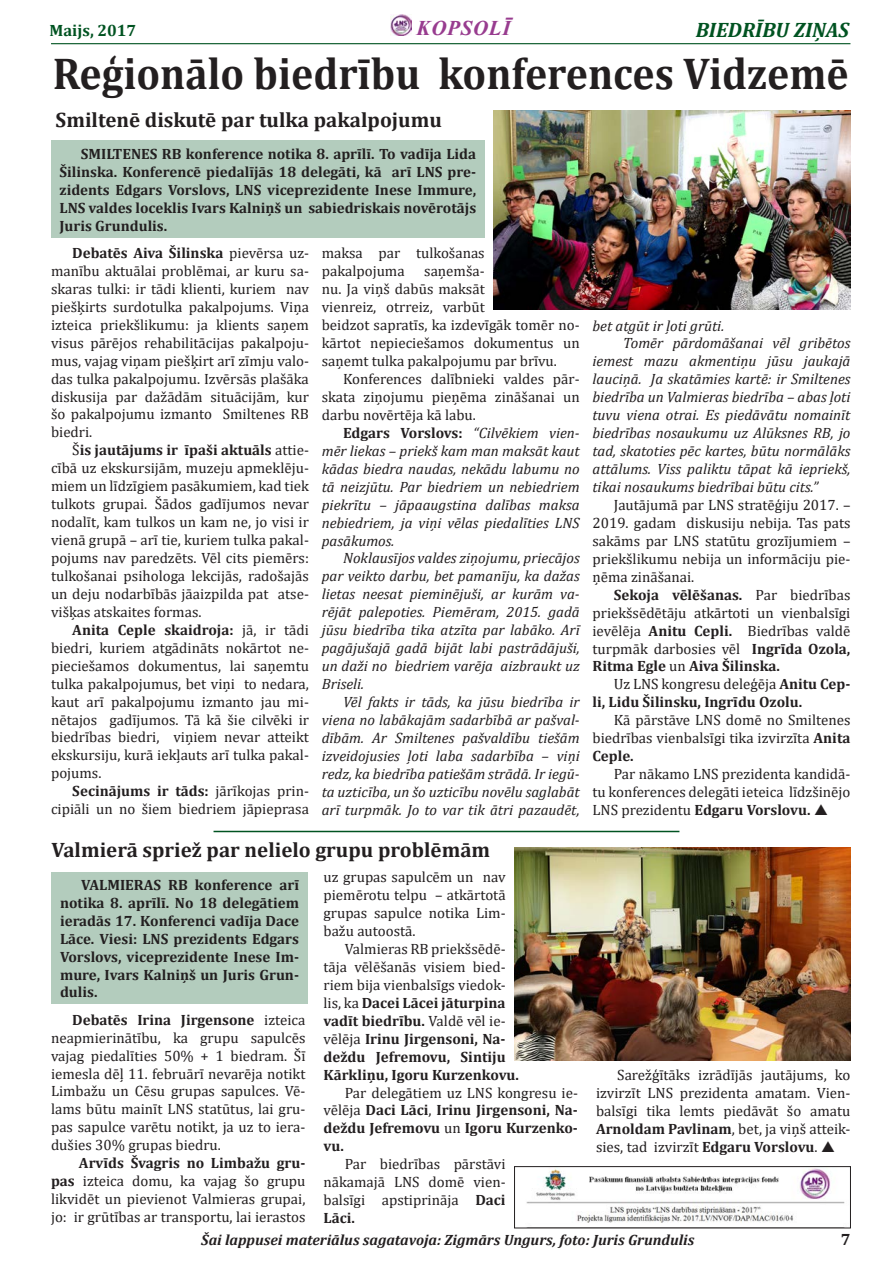
<style>
.page{position:relative;width:893px;height:1263px;background:#fff}
.page>*{position:absolute;margin:0;border:0;box-sizing:border-box;transform-origin:0 0}
.t1{font:700 44.85px "Cambria";color:#231f20;scale:.93 1}
.t2{font:700 21px "Cambria";color:#231f20}
.t3{font:italic 700 21px "Cambria";color:#005321}
.t4{font:italic 700 21px "Times New Roman";letter-spacing:.035em;color:#983c8f}
.t5{font:700 16.5px "Cambria";color:#005321}
.t6{font:700 16.5px "Cambria";color:#231f20}
.t7{font:15px/18px "Cambria";color:#231f20;text-align:justify}
.t8{font:italic 15px/18px "Cambria";color:#231f20;text-align:justify}
.t9{font:700 15px/18px "Cambria";color:#231f20;text-align:justify}
.t10{font:italic 700 15px "Cambria";color:#231f20}
.s1{font-weight:700}
.s2{font-weight:700;font-style:normal}
.s3{font-weight:400}
</style>
<div class="page">
<img style="left:390px;top:14px;width:21px;height:21px">
<hr style="left:51px;top:43px;width:799px;height:1px;background:#005321">
<img style="left:493px;top:110px;width:357px;height:199px">
<div style="left:51px;top:140px;width:434px;height:98px;background:#b3ccbd"></div>
<hr style="left:214px;top:831px;width:465px;height:1px;background:#005321">
<div style="left:52px;top:872px;width:256px;height:132px;background:#b3ccbd"></div>
<img style="left:514px;top:847px;width:336px;height:213px">
<img style="left:526px;top:1168px;width:319px;height:55px">
<div style="left:514px;top:1166px;width:337px;height:62px;border:1px solid #231f20"></div>
<p class="t5" style="left:50px;top:19px;width:88px">Maijs, 2017</p>
<h2 class="t4" style="left:417px;top:13px;width:95px">KOPSOLĪ</h2>
<p class="t3" style="left:696px;top:15px;width:155px">BIEDRĪBU ZIŅAS</p>
<p class="t1" style="left:53px;top:42px;width:857px">Reģionālo biedrību konferences Vidzemē</p>
<p class="t2" style="left:56px;top:105px;width:388px">Smiltenē diskutē par tulka pakalpojumu</p>
<p class="t9" style="left:60px;top:144px;width:418px;text-indent:21px">SMILTENES RB konference notika 8. aprīlī. To vadīja Lida Šilinska. Konferencē piedalījās 18 delegāti, kā arī LNS pre&shy;zidents Edgars Vorslovs, LNS viceprezidente Inese Immure, LNS valdes loceklis Ivars Kalniņš un sabiedriskais novērotājs Juris Grundulis.</p>
<p class="t7" style="left:51px;top:244px;width:259px;text-indent:21px"><span class="s1">Debatēs Aiva Šilinska</span> pievērsa uz&shy;manību aktuālai problēmai, ar kuru sa&shy;skaras tulki: ir tādi klienti, kuriem nav piešķirts surdotulka pakalpojums. Viņa izteica priekšlikumu: ja klients saņem visus pārējos rehabilitācijas pakalpoju&shy;mus, vajag viņam piešķirt arī zīmju valo&shy;das tulka pakalpojumu. Izvērsās plašāka diskusija par dažādām situācijām, kur šo pakalpojumu izmanto Smiltenes RB biedri.</p>
<p class="t7" style="left:51px;top:441px;width:259px;text-indent:21px">Š<span class="s1">is jautājums ir īpaši aktuāls</span> attie&shy;cībā uz ekskursijām, muzeju apmeklēju&shy;miem un līdzīgiem pasākumiem, kad tiek tulkots grupai. Šādos gadījumos nevar nodalīt, kam tulkos un kam ne, jo visi ir vienā grupā – arī tie, kuriem tulka pakal&shy;pojums nav paredzēts. Vēl cits piemērs: tulkošanai psihologa lekcijās, radošajās un deju nodarbībās jāaizpilda pat atse&shy;višķas atskaites formas.</p>
<p class="t7" style="left:51px;top:621px;width:259px;text-indent:21px"><span class="s1">Anita Ceple skaidroja:</span> jā, ir tādi biedri, kuriem atgādināts nokārtot ne&shy;pieciešamos dokumentus, lai saņemtu tulka pakalpojumus, bet viņi to nedara, kaut arī pakalpojumu izmanto jau mi&shy;nētajos gadījumos. Tā kā šie cilvēki ir biedrības biedri, viņiem nevar atteikt ekskursiju, kurā iekļauts arī tulka pakal&shy;pojums.</p>
<p class="t7" style="left:51px;top:782px;width:259px;text-align:right"><span class="s1">Secinājums ir tāds:</span> jārīkojas prin&shy;cipiāli un no šiem biedriem jāpieprasa</p>
<p class="t7" style="left:322px;top:244px;width:164px">maksa par tulkošanas pakalpojuma</p>
<p class="t7" style="left:322px;top:262px;width:259px;text-align:left;text-indent:102px">saņemša-<br>nu. Ja viņš dabūs maksāt<br>vienreiz, otrreiz, varbūt<br>beidzot sapratīs, ka izdevīgāk tomēr no&shy;kārtot nepieciešamos dokumentus un saņemt tulka pakalpojumu par brīvu.</p>
<p class="t7" style="left:322px;top:370px;width:259px;text-indent:21px">Konferences dalībnieki valdes pār&shy;skata ziņojumu pieņēma zināšanai un darbu novērtēja kā labu.</p>
<p class="t8" style="left:322px;top:423px;width:259px;text-indent:21px"><span class="s2">Edgars Vorslovs:</span> “Cilvēkiem vien&shy;mēr liekas – priekš kam man maksāt kaut kādas biedra naudas, nekādu labumu no tā neizjūtu. Par biedriem un nebiedriem piekrītu – jāpaaugstina dalības maksa nebiedriem, ja viņi vēlas piedalīties LNS pasākumos.</p>
<p class="t8" style="left:322px;top:549px;width:259px;text-indent:21px">Noklausījos valdes ziņojumu, priecājos par veikto darbu, bet pamanīju, ka dažas lietas neesat pieminējuši, ar kurām va&shy;rējāt palepoties. Piemēram, 2015. gadā jūsu biedrība tika atzīta par labāko. Arī pagājušajā gadā bijāt labi pastrādājuši, un daži no biedriem varēja aizbraukt uz Briseli.</p>
<p class="t8" style="left:322px;top:692px;width:259px;text-indent:21px">Vēl fakts ir tāds, ka jūsu biedrība ir viena no labākajām sadarbībā ar pašval&shy;dībām. Ar Smiltenes pašvaldību tiešām izveidojusies ļoti laba sadarbība – viņi redz, ka biedrība patiešām strādā. Ir iegū&shy;ta uzticība, un šo uzticību novēlu saglabāt arī turpmāk. Jo to var tik ātri pazaudēt,</p>
<p class="t2" style="left:52px;top:835px;width:440px">Valmierā spriež par nelielo grupu problēmām</p>
<p class="t9" style="left:60px;top:875px;width:241px;text-indent:21px">VALMIERAS RB konference arī notika 8. aprīlī. No 18 delegātiem ieradās 17. Konferenci vadīja Dace Lāce. Viesi: LNS prezidents Edgars Vorslovs, viceprezidente Inese Im&shy;mure, Ivars Kalniņš un Juris Grun&shy;dulis.</p>
<p class="t7" style="left:323px;top:868px;width:184px">uz grupas sapulcēm un nav piemērotu telpu – atkārtotā grupas sapulce notika Lim&shy;bažu autoostā.</p>
<p class="t9" style="left:323px;top:939px;width:197px;text-align:left;text-indent:21px"><span class="s3">Valmieras RB priekšsēdē&shy;tāja vēlēšanās visiem bied&shy;riem bija vienbalsīgs viedok&shy;lis, ka</span> Dacei Lācei jāturpina vadīt biedrību. <span class="s3">Valdē vēl ie&shy;vēlēja</span> Irinu Jirgensoni, Na&shy;deždu Jefremovu, Sintiju<br>Kārkliņu, Igoru Kurzenkovu.</p>
<p class="t9" style="left:323px;top:1083px;width:256px;text-indent:21px"><span class="s3">Par delegātiem uz LNS kongresu ie&shy;vēlēja</span> Daci Lāci<span class="s3">,</span> Irinu Jirgensoni, Na&shy;deždu Jefremovu <span class="s3">un</span> Igoru Kurzenko&shy;vu.</p>
<p class="t7" style="left:323px;top:1155px;width:184px;text-indent:21px">Par biedrības pārstāvi nākamajā LNS domē vien&shy;balsīgi apstiprināja <span class="s1">Daci Lāci.</span></p>
<p class="t7" style="left:51px;top:1010px;width:256px;text-indent:21px"><span class="s1">Debatēs Irina Jirgensone</span> izteica neapmierinātību, ka grupu sapulcēs vajag piedalīties 50% + 1 biedram. Šī iemesla dēļ 11. februārī nevarēja notikt Limbažu un Cēsu grupas sapulces. Vē&shy;lams būtu mainīt LNS statūtus, lai gru&shy;pas sapulce varētu notikt, ja uz to iera&shy;dušies 30% grupas biedru.</p>
<p class="t7" style="left:51px;top:1154px;width:256px;text-indent:28px"><span class="s1">Arvīds Švagris no Limbažu gru&shy;pas</span> izteica domu, ka vajag šo grupu likvidēt un pievienot Valmieras grupai, jo: ir grūtības ar transportu, lai ierastos</p>
<p class="t8" style="left:592px;top:316px;width:133px">bet atgūt ir ļoti grūti.</p>
<p class="t8" style="left:592px;top:334px;width:259px;text-indent:31px">Tomēr pārdomāšanai vēl gribētos iemest mazu akmentiņu jūsu jaukajā lauciņā. Ja skatāmies kartē: ir Smiltenes biedrība un Valmieras biedrība – abas ļoti tuvu viena otrai. Es piedāvātu nomainīt biedrības nosaukumu uz Alūksnes RB, jo tad, skatoties pēc kartes, būtu normālāks attālums. Viss paliktu tāpat kā iepriekš, tikai nosaukums biedrībai būtu cits.”</p>
<p class="t7" style="left:592px;top:496px;width:259px;text-indent:21px">Jautājumā par LNS stratēģiju 2017. – 2019. gadam diskusiju nebija. Tas pats sakāms par LNS statūtu grozījumiem – priekšlikumu nebija un informāciju pie&shy;ņēma zināšanai.</p>
<p class="t7" style="left:592px;top:585px;width:259px;text-indent:21px"><span class="s1">Sekoja vēlēšanas.</span> Par biedrības priekšsēdētāju atkārtoti un vienbalsīgi ievēlēja <span class="s1">Anitu Cepli.</span> Biedrības valdē turpmāk darbosies vēl <span class="s1">Ingrīda Ozola, Ritma Egle</span> un <span class="s1">Aiva Šilinska.</span></p>
<p class="t9" style="left:592px;top:675px;width:259px;text-indent:21px"><span class="s3">Uz LNS kongresu deleģēja</span> Anitu Cep&shy;li, Lidu Šilinsku, Ingrīdu Ozolu.</p>
<p class="t7" style="left:592px;top:711px;width:259px;text-indent:21px">Kā pārstāve LNS domē no Smiltenes biedrības vienbalsīgi tika izvirzīta <span class="s1">Anita Ceple.</span></p>
<p class="t7" style="left:592px;top:765px;width:259px;text-indent:21px">Par nākamo LNS prezidenta kandidā&shy;tu konferences delegāti ieteica līdzšinējo LNS prezidentu <span class="s1">Edgaru Vorslovu.</span></p>
<p class="t7" style="left:596px;top:1066px;width:256px;text-indent:21px">Sarežģītāks izrādījās jautājums, ko izvirzīt LNS prezidenta amatam. Vien&shy;balsīgi tika lemts piedāvāt šo amatu <span class="s1">Arnoldam Pavlinam</span>, bet, ja viņš atteik&shy;sies, tad izvirzīt <span class="s1">Edgaru Vorslovu</span>.</p>
<p class="t10" style="left:201px;top:1229px;width:495px">Šai lappusei materiālus sagatavoja: Zigmārs Ungurs, foto: Juris Grundulis</p>
<p class="t6" style="left:841px;top:1227px;width:11px">7</p>
</div>
